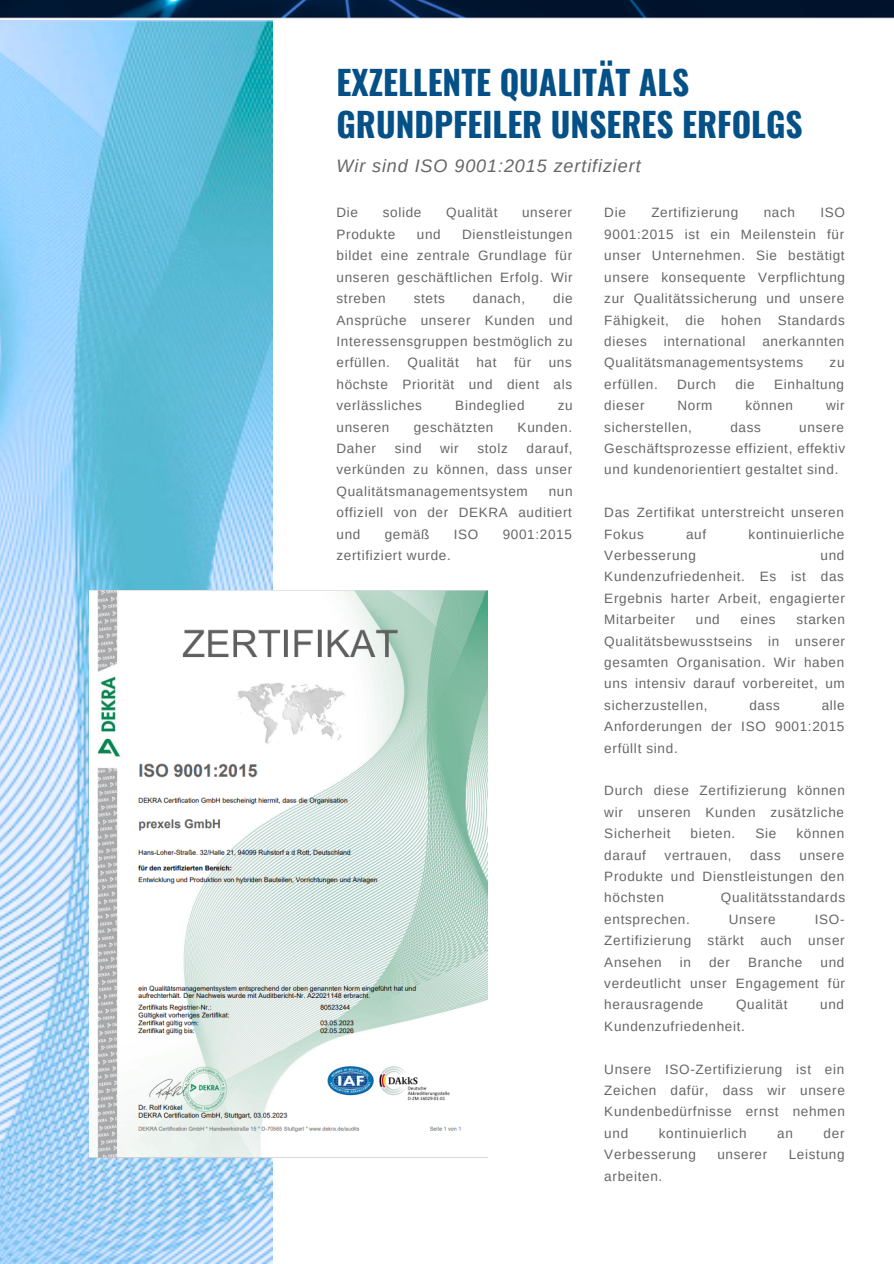
<style>
.page{position:relative;width:894px;height:1264px;background:#fff}
.page>*{position:absolute;margin:0;border:0;box-sizing:border-box;transform-origin:0 0}
.t1{font:700 33.45px/41.7px "Oswald";color:#055087}
.t2{font:italic 18px "Arimo";letter-spacing:.05em;color:#666}
.t3{font:13.5px/21.5px "Arimo";letter-spacing:.05em;color:#666;text-align:justify}
</style>
<div class="page">
<img style="left:0;top:20px;width:272px;height:1243px">
<img style="left:0;top:0;width:893px;height:19px">
<img style="left:89px;top:590px;width:398px;height:567px">
<p class="t1" style="left:336px;top:60px;width:467px">EXZELLENTE QUALITÄT ALS<br>GRUNDPFEILER UNSERES ERFOLGS</p>
<p class="t2" style="left:336px;top:156px;width:305px">Wir sind ISO 9001:2015 zertifiziert</p>
<p class="t3" style="left:336px;top:202px;width:23px">Die</p>
<p class="t3" style="left:382px;top:202px;width:40px">solide</p>
<p class="t3" style="left:446px;top:202px;width:53px">Qualität</p>
<p class="t3" style="left:522px;top:202px;width:51px">unserer</p>
<p class="t3" style="left:336px;top:223px;width:60px">Produkte</p>
<p class="t3" style="left:416px;top:223px;width:25px">und</p>
<p class="t3" style="left:336px;top:223px;width:237px;text-indent:126px">Dienstleistungen bildet eine zentrale Grundlage für unseren geschäftlichen Erfolg. Wir streben</p>
<p class="t3" style="left:336px;top:288px;width:238px;text-indent:216px">die Ansprüche unserer Kunden und Interessensgruppen bestmöglich zu erfüllen.</p>
<p class="t3" style="left:413px;top:288px;width:33px">stets</p>
<p class="t3" style="left:473px;top:288px;width:54px">danach,</p>
<p class="t3" style="left:407px;top:352px;width:53px">Qualität</p>
<p class="t3" style="left:476px;top:352px;width:22px">hat</p>
<p class="t3" style="left:514px;top:352px;width:19px">für</p>
<p class="t3" style="left:336px;top:352px;width:237px;text-indent:212px">uns höchste Priorität und dient als verlässliches</p>
<p class="t3" style="left:455px;top:395px;width:71px">Bindeglied</p>
<p class="t3" style="left:557px;top:395px;width:16px">zu</p>
<p class="t3" style="left:336px;top:416px;width:54px">unseren</p>
<p class="t3" style="left:413px;top:416px;width:81px">geschätzten</p>
<p class="t3" style="left:517px;top:416px;width:56px">Kunden.</p>
<p class="t3" style="left:336px;top:437px;width:41px">Daher</p>
<p class="t3" style="left:394px;top:437px;width:28px">sind</p>
<p class="t3" style="left:440px;top:437px;width:20px">wir</p>
<p class="t3" style="left:477px;top:437px;width:32px">stolz</p>
<p class="t3" style="left:336px;top:437px;width:237px;text-indent:190px">darauf, verkünden zu können, dass unser Qualitätsmanagementsystem</p>
<p class="t3" style="left:336px;top:480px;width:237px;text-indent:212px">nun offiziell von der DEKRA auditiert und</p>
<p class="t3" style="left:384px;top:523px;width:46px">gemäß</p>
<p class="t3" style="left:453px;top:523px;width:26px">ISO</p>
<p class="t3" style="left:502px;top:523px;width:71px">9001:2015</p>
<p class="t3" style="left:336px;top:544px;width:116px">zertifiziert wurde.</p>
<p class="t3" style="left:604px;top:202px;width:23px">Die</p>
<p class="t3" style="left:651px;top:202px;width:88px">Zertifizierung</p>
<p class="t3" style="left:763px;top:202px;width:33px">nach</p>
<p class="t3" style="left:604px;top:202px;width:242px;text-indent:216px">ISO 9001:2015 ist ein Meilenstein für unser Unternehmen. Sie bestätigt unsere konsequente Verpflichtung zur Qualitätssicherung und unsere Fähigkeit, die hohen Standards dieses</p>
<p class="t3" style="left:604px;top:330px;width:241px;text-indent:158px">anerkannten<br>Qualitätsmanagementsystems</p>
<p class="t3" style="left:663px;top:330px;width:83px">international</p>
<p class="t3" style="left:829px;top:352px;width:16px">zu</p>
<p class="t3" style="left:604px;top:373px;width:55px">erfüllen.</p>
<p class="t3" style="left:677px;top:373px;width:40px">Durch</p>
<p class="t3" style="left:735px;top:373px;width:21px">die</p>
<p class="t3" style="left:774px;top:373px;width:71px">Einhaltung</p>
<p class="t3" style="left:604px;top:395px;width:42px">dieser</p>
<p class="t3" style="left:677px;top:395px;width:37px">Norm</p>
<p class="t3" style="left:745px;top:395px;width:49px">können</p>
<p class="t3" style="left:825px;top:395px;width:20px">wir</p>
<p class="t3" style="left:604px;top:416px;width:89px">sicherstellen,</p>
<p class="t3" style="left:730px;top:416px;width:32px">dass</p>
<p class="t3" style="left:604px;top:416px;width:242px;text-indent:195px">unsere Geschäftsprozesse effizient, effektiv und kundenorientiert gestaltet sind.</p>
<p class="t3" style="left:604px;top:501px;width:241px">Das Zertifikat unterstreicht unseren<br>Fokus</p>
<p class="t3" style="left:686px;top:523px;width:22px">auf</p>
<p class="t3" style="left:748px;top:523px;width:97px">kontinuierliche</p>
<p class="t3" style="left:604px;top:544px;width:93px">Verbesserung</p>
<p class="t3" style="left:604px;top:544px;width:242px;text-indent:216px">und Kundenzufriedenheit. Es ist das Ergebnis harter Arbeit, engagierter Mitarbeiter</p>
<p class="t3" style="left:604px;top:608px;width:242px;text-indent:192px">starken Qualitätsbewusstseins in unserer gesamten Organisation. Wir haben uns intensiv darauf vorbereitet, um sicherzustellen,</p>
<p class="t3" style="left:695px;top:608px;width:25px">und</p>
<p class="t3" style="left:740px;top:608px;width:37px">eines</p>
<p class="t3" style="left:604px;top:694px;width:242px;text-indent:217px">alle Anforderungen der ISO 9001:2015 erfüllt sind.</p>
<p class="t3" style="left:604px;top:780px;width:242px">Durch diese Zertifizierung können wir unseren Kunden zusätzliche Sicherheit</p>
<p class="t3" style="left:749px;top:694px;width:32px">dass</p>
<p class="t3" style="left:690px;top:822px;width:46px">bieten.</p>
<p class="t3" style="left:755px;top:822px;width:22px">Sie</p>
<p class="t3" style="left:796px;top:822px;width:49px">können</p>
<p class="t3" style="left:604px;top:844px;width:43px">darauf</p>
<p class="t3" style="left:664px;top:844px;width:68px">vertrauen,</p>
<p class="t3" style="left:750px;top:844px;width:32px">dass</p>
<p class="t3" style="left:604px;top:844px;width:241px;text-indent:195px">unsere Produkte und Dienstleistungen den höchsten</p>
<p class="t3" style="left:720px;top:887px;width:126px">Qualitätsstandards</p>
<p class="t3" style="left:604px;top:908px;width:87px">entsprechen.</p>
<p class="t3" style="left:728px;top:908px;width:48px">Unsere</p>
<p class="t3" style="left:604px;top:908px;width:242px;text-indent:210px">ISO-Zertifizierung stärkt auch unser Ansehen</p>
<p class="t3" style="left:604px;top:951px;width:242px;text-indent:216px">und verdeutlicht unser Engagement für herausragende</p>
<p class="t3" style="left:679px;top:951px;width:13px">in</p>
<p class="t3" style="left:708px;top:951px;width:22px">der</p>
<p class="t3" style="left:747px;top:951px;width:56px">Branche</p>
<p class="t3" style="left:735px;top:994px;width:53px">Qualität</p>
<p class="t3" style="left:819px;top:994px;width:25px">und</p>
<p class="t3" style="left:604px;top:1015px;width:142px">Kundenzufriedenheit.</p>
<p class="t3" style="left:604px;top:1058px;width:242px">Unsere ISO-Zertifizierung ist ein Zeichen dafür, dass wir unsere Kundenbedürfnisse ernst nehmen und</p>
<p class="t3" style="left:658px;top:1122px;width:89px">kontinuierlich</p>
<p class="t3" style="left:777px;top:1122px;width:17px">an</p>
<p class="t3" style="left:823px;top:1122px;width:22px">der</p>
<p class="t3" style="left:604px;top:1143px;width:93px">Verbesserung</p>
<p class="t3" style="left:717px;top:1143px;width:51px">unserer</p>
<p class="t3" style="left:788px;top:1143px;width:57px">Leistung</p>
<p class="t3" style="left:604px;top:1165px;width:59px">arbeiten.</p>
</div>
